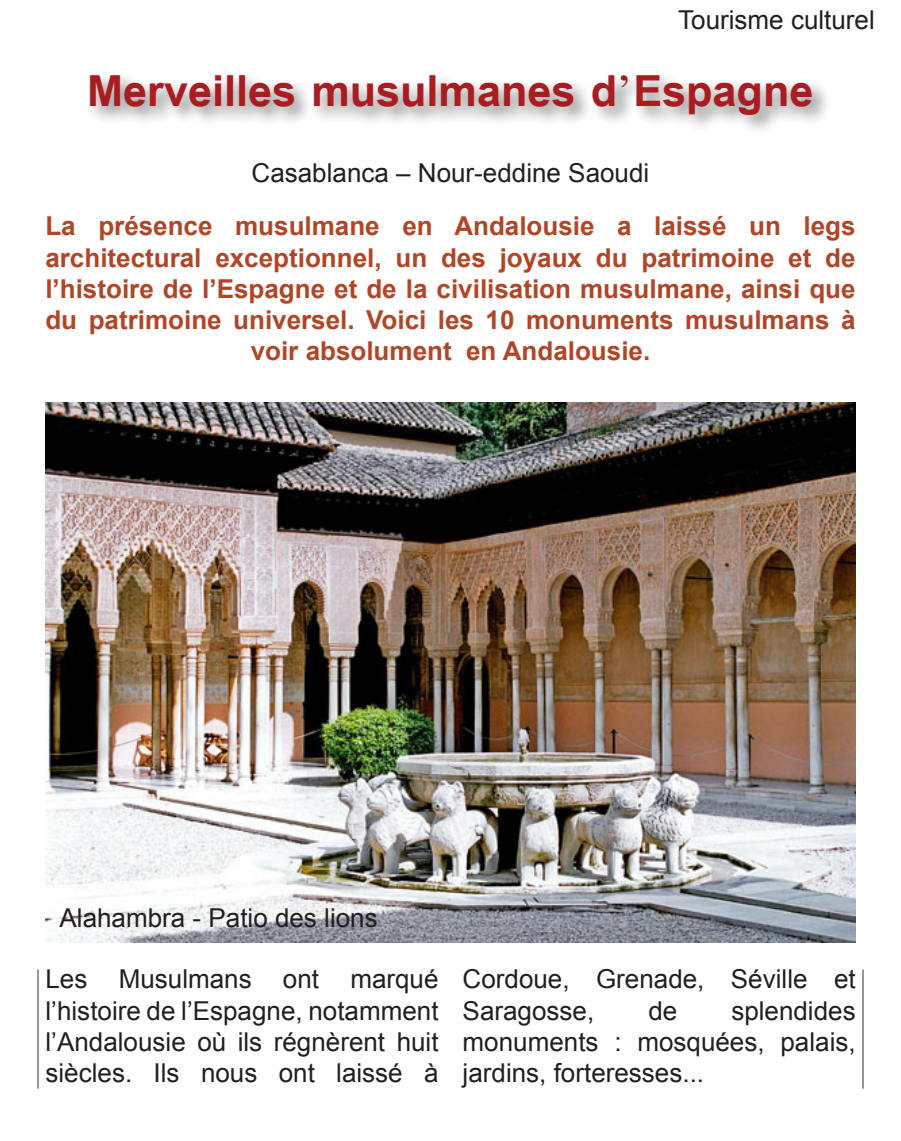
<style>
.page{position:relative;width:901px;height:1141px;background:#fff}
.page>*{position:absolute;margin:0;border:0;box-sizing:border-box;transform-origin:0 0}
.t1{font:700 48px "Simplified Arabic";color:#a91d21}
.t2{font:26px/31.2px "Arial";color:#231f20;text-align:justify}
.t3{font:700 26px/31.2px "Arial";color:#b24525;text-align:center}
</style>
<div class="page">
<div style="left:86px;top:71px;width:745px;height:64px;background:#231f20;opacity:.5"></div>
<hr style="left:37px;top:969px;width:2px;height:119px;background:#939598">
<hr style="left:861px;top:969px;width:2px;height:119px;background:#939598">
<img style="left:45px;top:402px;width:810px;height:540px">
<p class="t2" style="left:678px;top:4px;width:198px">Tourisme culturel</p>
<p class="t1" style="left:87px;top:52px;width:727px">Merveilles musulmanes d’Espagne</p>
<p class="t2" style="left:251px;top:157px;width:399px">Casablanca – Nour-eddine Saoudi</p>
<p class="t3" style="left:45px;top:211px;width:811px">La présence musulmane en Andalousie a laissé un legs architectural exceptionnel, un des joyaux du patrimoine et de l’histoire de l’Espagne et de la civilisation musulmane, ainsi que du patrimoine universel. Voici les 10 monuments musulmans à voir absolument en Andalousie.</p>
<p class="t2" style="left:60px;top:902px;width:319px">Alahambra - Patio des lions</p>
<p class="t2" style="left:45px;top:963px;width:394px">Les Musulmans ont marqué l’histoire de l’Espagne, notamment l’Andalousie où ils régnèrent huit siècles. Ils nous ont laissé à</p>
<p class="t2" style="left:462px;top:963px;width:394px">Cordoue, Grenade, Séville et<br>Saragosse,</p>
<p class="t2" style="left:462px;top:994px;width:394px;text-indent:268px">splendides monuments : mosquées, palais, jardins, forteresses...</p>
<p class="t2" style="left:648px;top:994px;width:30px">de</p>
</div>
